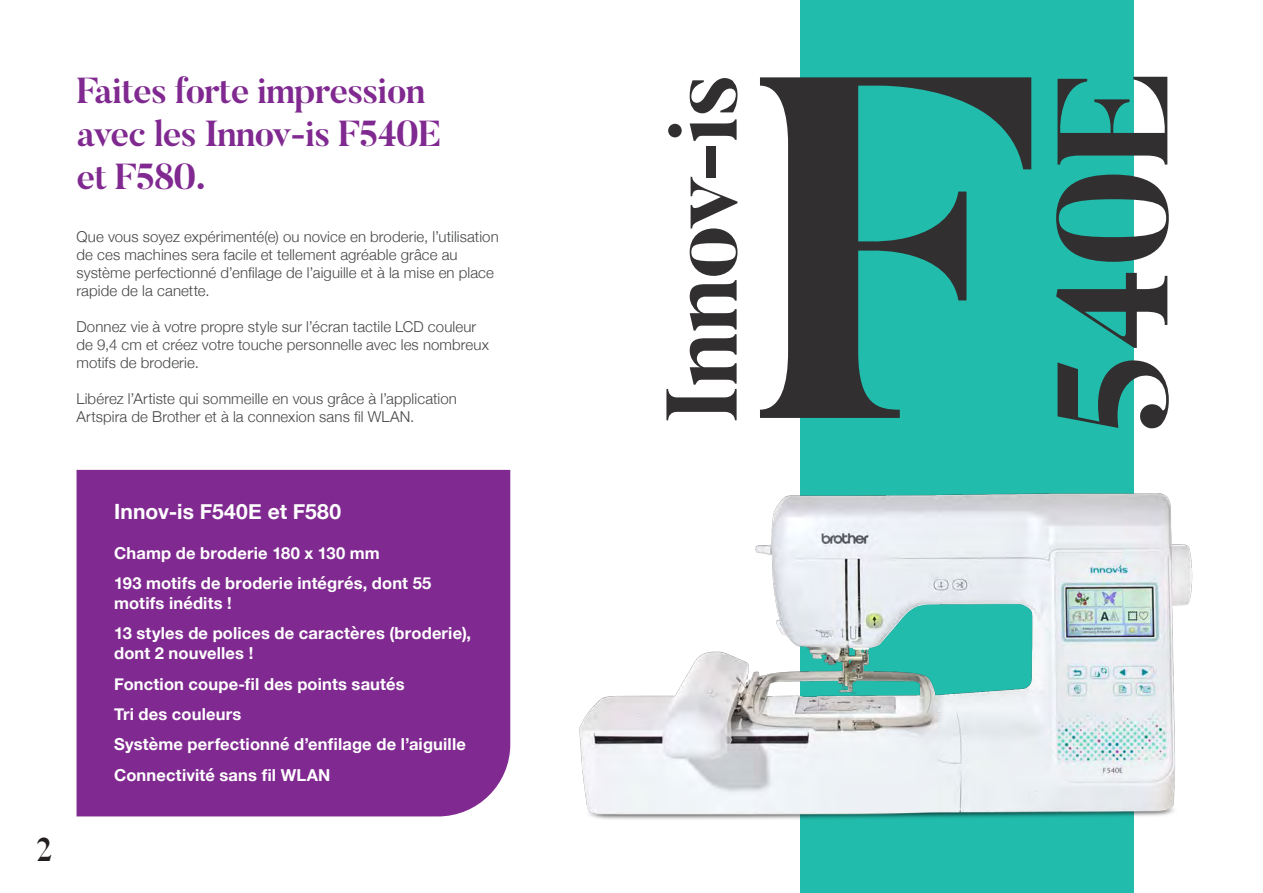
<style>
.page{position:relative;width:1263px;height:893px;background:#fff}
.page>*{position:absolute;margin:0;border:0;box-sizing:border-box;transform-origin:0 0}
.t1{font:700 483.6px "Butler";color:#312f30}
.t2{font:700 156px "Butler";color:#312f30}
.t3{font:700 99.6px "Butler";letter-spacing:-.02em;color:#312f30}
.t4{font:700 36px/43.2px "Butler";letter-spacing:-.025em;color:#802990}
.t5{font:700 33px "Butler";color:#231f20}
.t6{font:700 21px "Helvetica Neue";letter-spacing:.005em;color:#fff}
.t7{font:700 16.5px/19.8px "Helvetica Neue";letter-spacing:.01em;color:#fff}
.t8{font:300 15px/18px "Helvetica Neue";letter-spacing:.005em;color:#454647}
</style>
<div class="page">
<div style="left:801px;top:0;width:333px;height:893px;background:#22bcac"></div>
<img style="left:579px;top:445px;width:614px;height:441px">
<div style="left:77px;top:470px;width:433px;height:346px;background:#802990"></div>
<p class="t4" style="left:77px;top:68px;width:366px">Faites forte impression avec les Innov-is F540E et F580.</p>
<p class="t8" style="left:77px;top:226px;width:424px">Que vous soyez expérimenté(e) ou novice en broderie, l’utilisation de ces machines sera facile et tellement agréable grâce au système perfectionné d’enfilage de l’aiguille et à la mise en place rapide de la canette.</p>
<p class="t8" style="left:77px;top:316px;width:414px">Donnez vie à votre propre style sur l’écran tactile LCD couleur de 9,4 cm et créez votre touche personnelle avec les nombreux motifs de broderie.</p>
<p class="t8" style="left:77px;top:388px;width:382px">Libérez l’Artiste qui sommeille en vous grâce à l’application<br>Artspira de Brother et à la connexion sans fil WLAN.</p>
<p class="t5" style="left:36px;top:829px;width:18px">2</p>
<p class="t6" style="left:114px;top:495px;width:228px">Innov-is F540E et F580</p>
<p class="t7" style="left:114px;top:543px;width:267px">Champ de broderie 180 x 130 mm</p>
<p class="t7" style="left:114px;top:574px;width:319px">193 motifs de broderie intégrés, dont 55 motifs inédits !</p>
<p class="t7" style="left:114px;top:624px;width:359px">13 styles de polices de caractères (broderie), dont 2 nouvelles !</p>
<p class="t7" style="left:114px;top:674px;width:292px">Fonction coupe-fil des points sautés</p>
<p class="t7" style="left:114px;top:705px;width:129px">Tri des couleurs</p>
<p class="t7" style="left:114px;top:735px;width:353px">Système perfectionné d’enfilage de l’aiguille</p>
<p class="t7" style="left:114px;top:765px;width:218px">Connectivité sans fil WLAN</p>
<p class="t3" style="left:638px;top:424px;width:352px;rotate:-90deg">Innov-is</p>
<p class="t1" style="left:748px;top:-59px;width:293px">F</p>
<p class="t2" style="left:1013px;top:436px;width:370px;rotate:-90deg">540E</p>
</div>
